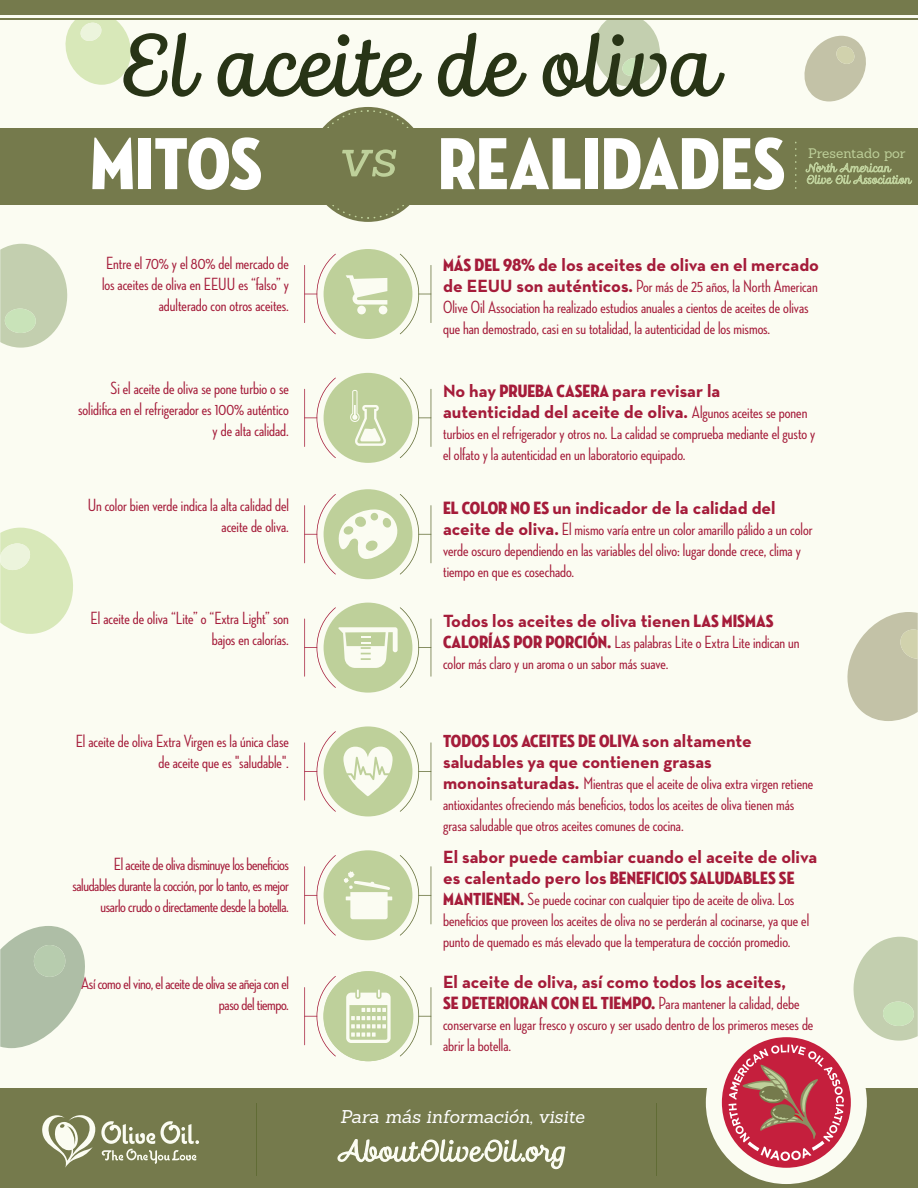
<style>
.page{position:relative;width:918px;height:1188px;background:#fff}
.page>*{position:absolute;margin:0;border:0;box-sizing:border-box;transform-origin:0 0}
.t1{font:78px "Madre Script";color:#283416}
.t2{font:75px "Neutraface Condensed PS Titling";color:#fff}
.t3{font:italic 54px "Sanchez";color:#bed09a}
.t4{font:500 18px/21px "Neutraface Condensed";color:#a51c3a}
.t5{font:500 18px/21px "Neutraface Condensed";letter-spacing:-.02em;color:#a51c3a;text-align:right}
.t6{font:italic 18px "Sanchez";letter-spacing:-.005em;color:#fff}
.t7{font:13.5px "Sanchez";letter-spacing:-.005em;color:#bed09a}
.s1{font-family:"Neutraface Condensed PS Titling";font-weight:400}
.s2{font-family:"Neutra Text";font-weight:700}
</style>
<div class="page">
<div style="left:0;top:0;width:918px;height:1183px;background:#fbfcf2"></div>
<svg style="left:0;top:244px;width:68px;height:104px"></svg>
<svg style="left:853px;top:937px;width:65px;height:104px"></svg>
<svg style="left:0;top:528px;width:73px;height:106px"></svg>
<svg style="left:0;top:926px;width:85px;height:122px"></svg>
<svg style="left:847px;top:612px;width:71px;height:109px"></svg>
<svg style="left:804px;top:36px;width:62px;height:65px"></svg>
<div style="left:0;top:1089px;width:918px;height:99px;background:#757a4c"></div>
<div style="left:0;top:0;width:918px;height:20px;background:#757a4c"></div>
<hr style="left:0;top:15px;width:918px;height:3px;background:#fbfcf2">
<svg style="left:308px;top:107px;width:120px;height:115px"></svg>
<div style="left:0;top:129px;width:918px;height:76px;background:#757a4c"></div>
<div style="left:706px;top:1021px;width:161px;height:163px;background:#fbfcf2;border-radius:50%"></div>
<div style="left:722px;top:1037px;width:129px;height:131px;background:#c51f3d;border-radius:50%"></div>
<svg style="left:729px;top:1045px;width:115px;height:116px"></svg>
<svg style="left:337px;top:1139px;width:229px;height:31px"></svg>
<svg style="left:101px;top:1121px;width:98px;height:43px"></svg>
<svg style="left:42px;top:1115px;width:53px;height:53px"></svg>
<hr style="left:257px;top:1104px;width:1px;height:72px;background:#616c35">
<hr style="left:656px;top:1104px;width:1px;height:72px;background:#616c35">
<div style="left:324px;top:249px;width:88px;height:90px;background:#bed09a;border-radius:50%"></div>
<svg style="left:346px;top:275px;width:41px;height:30px"></svg>
<div style="left:357px;top:306px;width:9px;height:8px;background:#fbfcf2;border-radius:50%"></div>
<div style="left:379px;top:306px;width:8px;height:8px;background:#fbfcf2;border-radius:50%"></div>
<svg style="left:400px;top:254px;width:32px;height:80px"></svg>
<svg style="left:304px;top:254px;width:32px;height:80px"></svg>
<div style="left:324px;top:373px;width:88px;height:90px;background:#bed09a;border-radius:50%"></div>
<svg style="left:350px;top:390px;width:36px;height:56px"></svg>
<svg style="left:400px;top:378px;width:32px;height:80px"></svg>
<svg style="left:304px;top:378px;width:32px;height:80px"></svg>
<div style="left:324px;top:489px;width:88px;height:90px;background:#bed09a;border-radius:50%"></div>
<svg style="left:304px;top:494px;width:128px;height:81px"></svg>
<div style="left:324px;top:603px;width:88px;height:90px;background:#bed09a;border-radius:50%"></div>
<svg style="left:400px;top:976px;width:32px;height:80px"></svg>
<svg style="left:304px;top:976px;width:32px;height:80px"></svg>
<div style="left:324px;top:850px;width:88px;height:90px;background:#bed09a;border-radius:50%"></div>
<svg style="left:400px;top:855px;width:32px;height:81px"></svg>
<svg style="left:304px;top:855px;width:32px;height:81px"></svg>
<svg style="left:344px;top:871px;width:48px;height:48px"></svg>
<div style="left:324px;top:726px;width:88px;height:90px;background:#bed09a;border-radius:50%"></div>
<svg style="left:400px;top:731px;width:32px;height:81px"></svg>
<svg style="left:304px;top:731px;width:32px;height:81px"></svg>
<svg style="left:343px;top:747px;width:50px;height:49px"></svg>
<svg style="left:304px;top:607px;width:128px;height:81px"></svg>
<svg style="left:65px;top:20px;width:137px;height:77px"></svg>
<svg style="left:217px;top:34px;width:205px;height:63px"></svg>
<svg style="left:437px;top:32px;width:90px;height:65px"></svg>
<svg style="left:542px;top:20px;width:183px;height:77px"></svg>
<div style="left:323px;top:971px;width:90px;height:90px;background:#bed09b;border-radius:50%"></div>
<svg style="left:346px;top:989px;width:45px;height:54px"></svg>
<svg style="left:795px;top:142px;width:1px;height:46px"></svg>
<svg style="left:806px;top:162px;width:106px;height:22px"></svg>
<h1 class="t1" style="left:124px;top:22px;width:597px">El aceite de oliva</h1>
<p class="t2" style="left:90px;top:121px;width:174px">MITOS</p>
<p class="t3" style="left:338px;top:122px;width:59px">vs</p>
<p class="t2" style="left:438px;top:121px;width:349px">REALIDADES</p>
<p class="t7" style="left:808px;top:144px;width:99px">Presentado por</p>
<p class="t4" style="left:102px;top:252px;width:188px;text-align:right">Entre el 70% y el 80% del mercado de los aceites de oliva en EEUU es “falso” y adulterado con otros aceites.</p>
<p class="t4" style="left:443px;top:255px;width:377px"><span class="s1">MÁS DEL 98%</span> <span class="s2">de los aceites de oliva en el mercado de EEUU son auténticos.</span> Por más de 25 años, la North American Olive Oil Association ha realizado estudios anuales a cientos de aceites de olivas que han demostrado, casi en su totalidad, la autenticidad de los mismos.</p>
<p class="t4" style="left:78px;top:377px;width:212px;text-align:right">Si el aceite de oliva se pone turbio o se solidifica en el refrigerador es 100% auténtico y de alta calidad.</p>
<p class="t4" style="left:443px;top:380px;width:374px"><span class="s2">No hay</span> <span class="s1">PRUEBA CASERA</span> <span class="s2">para revisar la autenticidad del aceite de oliva.</span> Algunos aceites se ponen turbios en el refrigerador y otros no. La calidad se comprueba mediante el gusto y el olfato y la autenticidad en un laboratorio equipado.</p>
<p class="t4" style="left:88px;top:494px;width:203px;text-align:right">Un color bien verde indica la alta calidad del aceite de oliva.</p>
<p class="t4" style="left:443px;top:497px;width:371px"><span class="s1">EL COLOR NO ES</span> <span class="s2">un indicador de la calidad del aceite de oliva.</span> El mismo varía entre un color amarillo pálido a un color verde oscuro dependiendo en las variables del olivo: lugar donde crece, clima y tiempo en que es cosechado.</p>
<p class="t4" style="left:91px;top:607px;width:200px;text-align:right">El aceite de oliva “Lite” o “Extra Light” son bajos en calorías.</p>
<p class="t4" style="left:443px;top:610px;width:358px"><span class="s2">Todos los aceites de oliva tienen</span> <span class="s1">LAS MISMAS<br>CALORÍAS POR PORCIÓN.</span> Las palabras Lite o Extra Lite indican un color más claro y un aroma o un sabor más suave.</p>
<p class="t4" style="left:76px;top:730px;width:215px;text-align:right">El aceite de oliva Extra Virgen es la única clase de aceite que es "saludable".</p>
<p class="t4" style="left:443px;top:730px;width:372px"><span class="s1">TODOS LOS ACEITES DE OLIVA</span> <span class="s2">son altamente saludables ya que contienen grasas monoinsaturadas.</span> Mientras que el aceite de oliva extra virgen retiene antioxidantes ofreciendo más beneficios, todos los aceites de oliva tienen más grasa saludable que otros aceites comunes de cocina.</p>
<p class="t5" style="left:72px;top:853px;width:218px">El aceite de oliva disminuye los beneficios saludables durante la cocción, por lo tanto, es mejor usarlo crudo o directamente desde la botella.</p>
<p class="t4" style="left:443px;top:847px;width:376px"><span class="s2">El sabor puede cambiar cuando el aceite de oliva es calentado pero los</span> <span class="s1">BENEFICIOS SALUDABLES SE MANTIENEN.</span> Se puede cocinar con cualquier tipo de aceite de oliva. Los beneficios que proveen los aceites de oliva no se perderán al cocinarse, ya que el punto de quemado es más elevado que la temperatura de cocción promedio.</p>
<p class="t5" style="left:81px;top:972px;width:209px">Así como el vino, el aceite de oliva se añeja con el paso del tiempo.</p>
<p class="t4" style="left:443px;top:971px;width:372px"><span class="s2">El aceite de oliva, así como todos los aceites,<br></span><span class="s1">SE DETERIORAN CON EL TIEMPO.</span> Para mantener la calidad, debe conservarse en lugar fresco y oscuro y ser usado dentro de los primeros meses de abrir la botella.</p>
<p class="t6" style="left:340px;top:1105px;width:246px">Para más información, visite</p>
</div>
